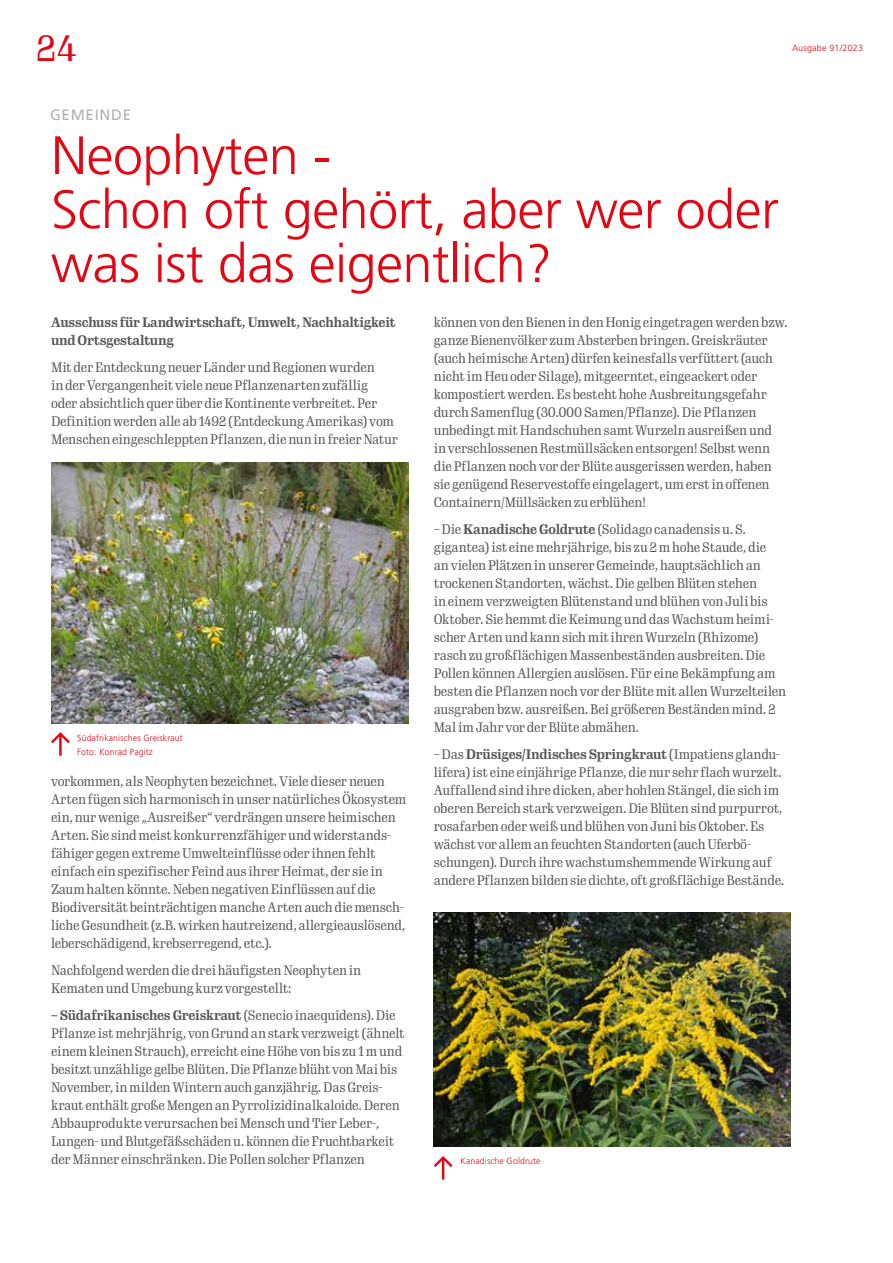
<style>
.page{position:relative;width:893px;height:1263px;background:#fff}
.page>*{position:absolute;margin:0;border:0;box-sizing:border-box;transform-origin:0 0}
.t1{font:300 54px/54px "Frutiger LT Std";letter-spacing:-.01em;color:#e30613}
.t2{font:36px "Gimlet Text Condensed";color:#e30613}
.t3{font:15px "Frutiger LT Std";letter-spacing:.05em;color:#b3b2b2}
.t4{font:13.5px/18px "Gimlet Text Condensed";letter-spacing:-.02em;color:#575756}
.t5{font:700 13.5px/18px "Gimlet Text Condensed";letter-spacing:-.02em;color:#575756}
.t6{font:300 9px/13.5px "Frutiger LT Std";letter-spacing:.02em;color:#e30613;scale:.96 1}
.t7{font:300 9px "Frutiger LT Std";letter-spacing:.02em;color:#e30613}
.s1{font-weight:700}
</style>
<div class="page">
<img style="left:434px;top:913px;width:357px;height:234px">
<img style="left:51px;top:462px;width:357px;height:261px">
<svg style="left:51px;top:732px;width:19px;height:24px"></svg>
<svg style="left:434px;top:1156px;width:19px;height:23px"></svg>
<h2 class="t2" style="left:35px;top:23px;width:43px">24</h2>
<p class="t7" style="left:792px;top:43px;width:73px">Ausgabe 91/2023</p>
<p class="t3" style="left:50px;top:106px;width:83px">GEMEINDE</p>
<h1 class="t1" style="left:51px;top:129px;width:729px">Neophyten -<br>Schon oft gehört, aber wer oder was ist das eigentlich?</h1>
<p class="t5" style="left:51px;top:312px;width:346px">Ausschuss für Landwirtschaft, Umwelt, Nachhaltigkeit und Ortsgestaltung</p>
<p class="t4" style="left:51px;top:357px;width:349px">Mit der Entdeckung neuer Länder und Regionen wurden<br>in der Vergangenheit viele neue Pflanzenarten zufällig<br>oder absichtlich quer über die Kontinente verbreitet. Per Definition werden alle ab 1492 (Entdeckung Amerikas) vom Menschen eingeschleppten Pflanzen, die nun in freier Natur</p>
<p class="t6" style="left:77px;top:731px;width:112px">Südafrikanisches Greiskraut<br>Foto: Konrad Pagitz</p>
<p class="t4" style="left:51px;top:771px;width:357px">vorkommen, als Neophyten bezeichnet. Viele dieser neuen Arten fügen sich harmonisch in unser natürliches Ökosystem ein, nur wenige „Ausreißer“ verdrängen unsere heimischen Arten. Sie sind meist konkurrenzfähiger und widerstands&shy;fähiger gegen extreme Umwelteinflüsse oder ihnen fehlt einfach ein spezifischer Feind aus ihrer Heimat, der sie in Zaum halten könnte. Neben negativen Einflüssen auf die Biodiversität beinträchtigen manche Arten auch die mensch&shy;liche Gesundheit (z.B. wirken hautreizend, allergieauslösend, leberschädigend, krebserregend, etc.).</p>
<p class="t4" style="left:51px;top:960px;width:312px">Nachfolgend werden die drei häufigsten Neophyten in<br>Kematen und Umgebung kurz vorgestellt:</p>
<p class="t4" style="left:51px;top:1005px;width:355px"><span class="s1">– Südafrikanisches Greiskraut</span> (Senecio inaequidens). Die Pflanze ist mehrjährig, von Grund an stark verzweigt (ähnelt einem kleinen Strauch), erreicht eine Höhe von bis zu 1 m und besitzt unzählige gelbe Blüten. Die Pflanze blüht von Mai bis November, in milden Wintern auch ganzjährig. Das Greis&shy;kraut enthält große Mengen an Pyrrolizidinalkaloide. Deren Abbauprodukte verursachen bei Mensch und Tier Leber-, Lungen- und Blutgefäßschäden u. können die Fruchtbarkeit der Männer einschränken. Die Pollen solcher Pflanzen</p>
<p class="t4" style="left:434px;top:312px;width:355px">können von den Bienen in den Honig eingetragen werden bzw. ganze Bienenvölker zum Absterben bringen. Greiskräuter (auch heimische Arten) dürfen keinesfalls verfüttert (auch nicht im Heu oder Silage), mitgeerntet, eingeackert oder kompostiert werden. Es besteht hohe Ausbreitungsgefahr durch Samenflug (30.000 Samen/Pflanze). Die Pflanzen unbedingt mit Handschuhen samt Wurzeln ausreißen und in verschlossenen Restmüllsäcken entsorgen! Selbst wenn die Pflanzen noch vor der Blüte ausgerissen werden, haben sie genügend Reservestoffe eingelagert, um erst in offenen Containern/Müllsäcken zu erblühen!</p>
<p class="t4" style="left:434px;top:519px;width:354px">– Die <span class="s1">Kanadische Goldrute</span> (Solidago canadensis u. S. gigantea) ist eine mehrjährige, bis zu 2 m hohe Staude, die<br>an vielen Plätzen in unserer Gemeinde, hauptsächlich an trockenen Standorten, wächst. Die gelben Blüten stehen<br>in einem verzweigten Blütenstand und blühen von Juli bis Oktober. Sie hemmt die Keimung und das Wachstum heimi&shy;scher Arten und kann sich mit ihren Wurzeln (Rhizome) rasch zu großflächigen Massenbeständen ausbreiten. Die Pollen können Allergien auslösen. Für eine Bekämpfung am besten die Pflanzen noch vor der Blüte mit allen Wurzelteilen ausgraben bzw. ausreißen. Bei größeren Beständen mind. 2<br>Mal im Jahr vor der Blüte abmähen.</p>
<p class="t4" style="left:434px;top:744px;width:352px">– Das <span class="s1">Drüsiges/Indisches Springkraut</span> (Impatiens glandu&shy;lifera) ist eine einjährige Pflanze, die nur sehr flach wurzelt.<br>Auffallend sind ihre dicken, aber hohlen Stängel, die sich im oberen Bereich stark verzweigen. Die Blüten sind purpurrot, rosafarben oder weiß und blühen von Juni bis Oktober. Es wächst vor allem an feuchten Standorten (auch Uferbö&shy;schungen). Durch ihre wachstumshemmende Wirkung auf andere Pflanzen bilden sie dichte, oft großflächige Bestände.</p>
<p class="t6" style="left:461px;top:1154px;width:85px">Kanadische Goldrute</p>
</div>
